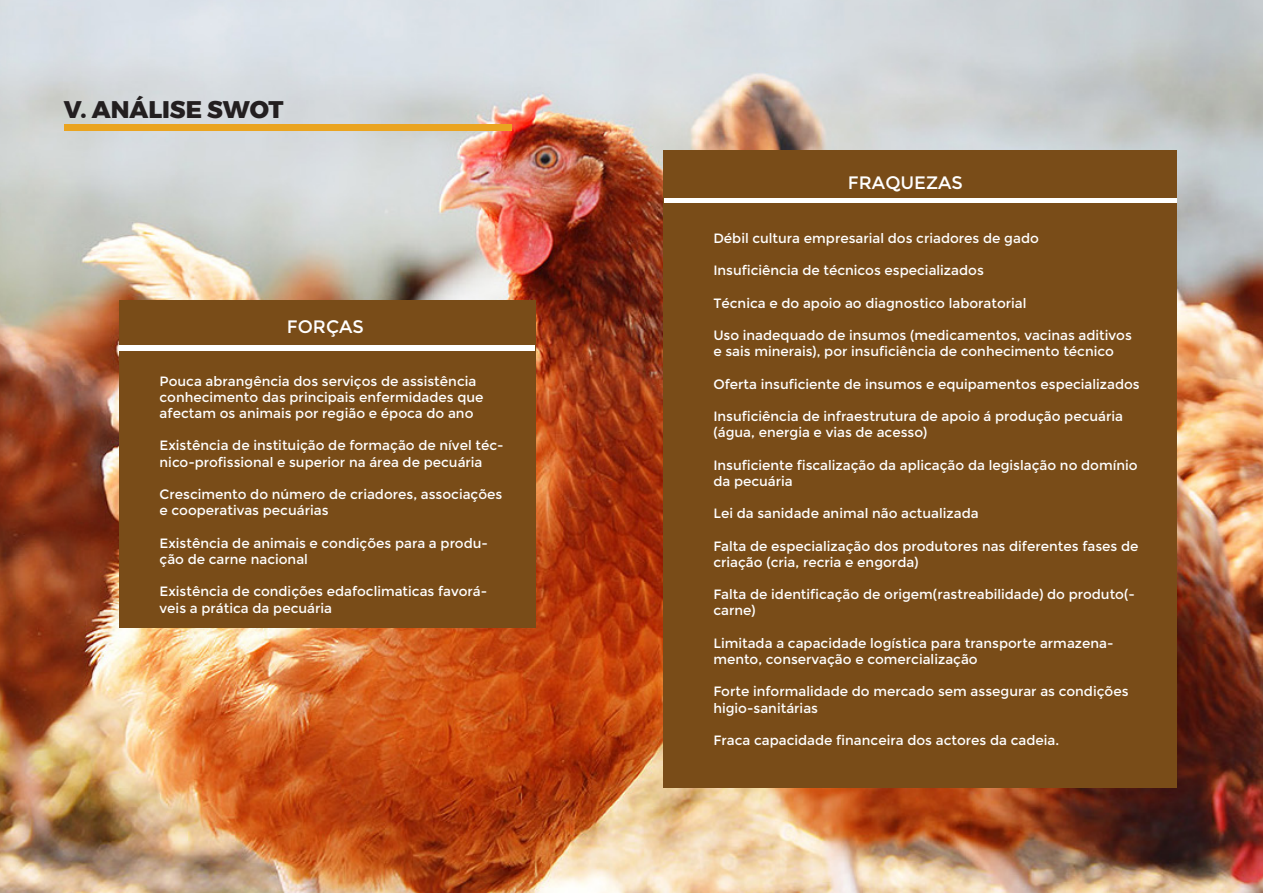
<style>
.page{position:relative;width:1263px;height:893px;background:#fff}
.page>*{position:absolute;margin:0;border:0;box-sizing:border-box;transform-origin:0 0}
.TÍTULOS{font:800 24px "Montserrat";color:#231f20}
.t1{font:18px "Montserrat";color:#fff}
.t2{font:13.5px/16.2px "Montserrat";color:#fff}
</style>
<div class="page">
<img style="left:0;top:0;width:1263px;height:893px">
<div style="left:64px;top:124px;width:448px;height:6px;background:#eaa420"></div>
<div style="left:119px;top:301px;width:417px;height:327px;background:#794c18"></div>
<div style="left:663px;top:150px;width:514px;height:638px;background:#794c18"></div>
<div style="left:120px;top:345px;width:415px;height:5px;background:#fff"></div>
<div style="left:664px;top:198px;width:512px;height:5px;background:#fff"></div>
<p class="TÍTULOS" style="left:64px;top:90px;width:221px">V. ANÁLISE SWOT</p>
<p class="t1" style="left:287px;top:316px;width:79px">FORÇAS</p>
<p class="t2" style="left:160px;top:373px;width:325px">Pouca abrangência dos serviços de assistência conhecimento das principais enfermidades que afectam os animais por região e época do ano</p>
<p class="t2" style="left:160px;top:438px;width:345px">Existência de instituição de formação de nível téc&shy;nico-profissional e superior na área de pecuária</p>
<p class="t2" style="left:160px;top:486px;width:344px">Crescimento do número de criadores, associações e cooperativas pecuárias</p>
<p class="t2" style="left:160px;top:535px;width:330px">Existência de animais e condições para a produ&shy;ção de carne nacional</p>
<p class="t2" style="left:160px;top:584px;width:329px">Existência de condições edafoclimaticas favorá&shy;veis a prática da pecuária</p>
<p class="t1" style="left:848px;top:172px;width:116px">FRAQUEZAS</p>
<p class="t2" style="left:713px;top:230px;width:327px">Débil cultura empresarial dos criadores de gado</p>
<p class="t2" style="left:713px;top:262px;width:272px">Insuficiência de técnicos especializados</p>
<p class="t2" style="left:713px;top:295px;width:315px">Técnica e do apoio ao diagnostico laboratorial</p>
<p class="t2" style="left:713px;top:327px;width:420px">Uso inadequado de insumos (medicamentos, vacinas aditivos e sais minerais), por insuficiência de conhecimento técnico</p>
<p class="t2" style="left:713px;top:376px;width:428px">Oferta insuficiente de insumos e equipamentos especializados</p>
<p class="t2" style="left:713px;top:408px;width:411px">Insuficiência de infraestrutura de apoio á produção pecuária (água, energia e vias de acesso)</p>
<p class="t2" style="left:713px;top:457px;width:426px">Insuficiente fiscalização da aplicação da legislação no domínio da pecuária</p>
<p class="t2" style="left:713px;top:505px;width:267px">Lei da sanidade animal não actualizada</p>
<p class="t2" style="left:713px;top:538px;width:427px">Falta de especialização dos produtores nas diferentes fases de criação (cria, recria e engorda)</p>
<p class="t2" style="left:713px;top:586px;width:423px">Falta de identificação de origem(rastreabilidade) do produto(- carne)</p>
<p class="t2" style="left:713px;top:635px;width:402px">Limitada a capacidade logística para transporte armazena&shy;mento, conservação e comercialização</p>
<p class="t2" style="left:713px;top:684px;width:417px">Forte informalidade do mercado sem assegurar as condições higio-sanitárias</p>
<p class="t2" style="left:713px;top:732px;width:347px">Fraca capacidade financeira dos actores da cadeia.</p>
</div>
